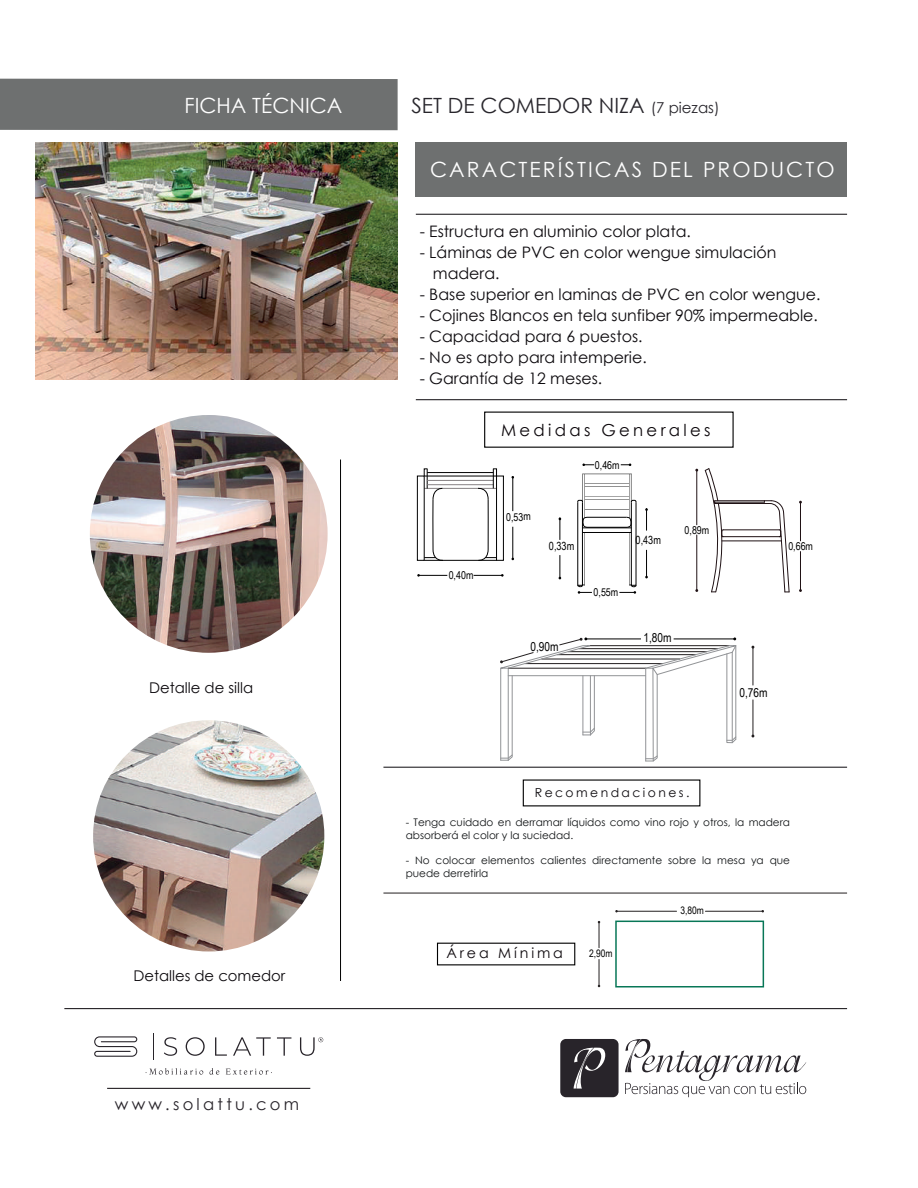
<style>
.page{position:relative;width:918px;height:1188px;background:#fff}
.page>*{position:absolute;margin:0;border:0;box-sizing:border-box;transform-origin:0 0}
.t1{font:21px "Century Gothic";letter-spacing:.1em;color:#fff}
.t2{font:21px "Century Gothic";color:#28262c}
.t3{font:21px "Century Gothic";color:#fff}
.t4{font:16.5px "Century Gothic";letter-spacing:.2em;color:#0c070b}
.t5{font:16.35px "Century Gothic";letter-spacing:.2em;color:#28242a}
.t6{font:15.75px/21px "Century Gothic";color:#0c090d}
.t7{font:14.85px "Century Gothic";color:#0c090d}
.t8{font:14.25px "Century Gothic";letter-spacing:.2em;color:#0c070b}
.t9{font:12.3px "Century Gothic";letter-spacing:.2em;color:#0c090d}
.t10{font:12.3px "Arial Narrow";color:#000}
.t11{font:11.25px "Arial Narrow";color:#000}
.t12{font:10.8px "Arial Narrow";color:#000}
.t13{font:10.5px/12.6px "Century Gothic";color:#111416}
.t14{font:10.35px "Arial Narrow";color:#000}
.s1{font-size:15px}
</style>
<div class="page">
<svg style="left:598px;top:921px;width:2px;height:27px"></svg>
<svg style="left:598px;top:959px;width:2px;height:28px"></svg>
<div style="left:615px;top:921px;width:149px;height:67px;border:2px solid #087757"></div>
<hr style="left:616px;top:911px;width:61px;height:1px;background:#231f20">
<hr style="left:705px;top:911px;width:58px;height:1px;background:#231f20">
<div style="left:0;top:79px;width:398px;height:51px;background:#6e7070"></div>
<hr style="left:64px;top:1008px;width:783px;height:1px;background:#0c090d">
<div style="left:416px;top:142px;width:431px;height:55px;background:#6e7070"></div>
<hr style="left:416px;top:214px;width:431px;height:1px;background:#0c090d">
<hr style="left:416px;top:399px;width:431px;height:1px;background:#0c090d">
<img style="left:93px;top:720px;width:231px;height:231px;border-radius:116px">
<hr style="left:340px;top:460px;width:1px;height:521px;background:#000">
<img style="left:90px;top:415px;width:238px;height:238px;border-radius:119px">
<hr style="left:383px;top:893px;width:464px;height:1px;background:#231f20">
<div style="left:496px;top:476px;width:8px;height:85px;border:1px solid #000"></div>
<div style="left:417px;top:476px;width:7px;height:85px;border:1px solid #000"></div>
<hr style="left:513px;top:477px;width:1px;height:34px;background:#000">
<svg style="left:417px;top:574px;width:30px;height:3px"></svg>
<hr style="left:513px;top:527px;width:1px;height:32px;background:#000">
<svg style="left:474px;top:574px;width:30px;height:3px"></svg>
<svg style="left:424px;top:468px;width:73px;height:93px"></svg>
<div style="left:578px;top:502px;width:5px;height:83px;border:1px solid #000"></div>
<div style="left:631px;top:502px;width:5px;height:83px;border:1px solid #000"></div>
<hr style="left:585px;top:474px;width:1px;height:44px;background:#000">
<svg style="left:577px;top:474px;width:59px;height:29px"></svg>
<hr style="left:585px;top:483px;width:44px;height:1px;background:#000">
<hr style="left:585px;top:486px;width:44px;height:1px;background:#000">
<hr style="left:585px;top:496px;width:44px;height:1px;background:#000">
<hr style="left:585px;top:499px;width:44px;height:1px;background:#000">
<hr style="left:585px;top:509px;width:44px;height:1px;background:#000">
<hr style="left:629px;top:474px;width:1px;height:44px;background:#000">
<svg style="left:621px;top:464px;width:10px;height:2px"></svg>
<svg style="left:582px;top:464px;width:12px;height:2px"></svg>
<svg style="left:577px;top:517px;width:59px;height:77px"></svg>
<hr style="left:508px;top:675px;width:138px;height:1px;background:#919396">
<hr style="left:500px;top:668px;width:1px;height:92px;background:#919396">
<hr style="left:508px;top:668px;width:1px;height:92px;background:#919396">
<hr style="left:579px;top:648px;width:139px;height:1px;background:#231f20">
<hr style="left:568px;top:651px;width:139px;height:1px;background:#231f20">
<hr style="left:557px;top:654px;width:139px;height:1px;background:#231f20">
<hr style="left:542px;top:659px;width:138px;height:1px;background:#231f20">
<hr style="left:525px;top:663px;width:138px;height:1px;background:#231f20">
<hr style="left:753px;top:647px;width:1px;height:38px;background:#231f20">
<hr style="left:753px;top:700px;width:1px;height:36px;background:#231f20">
<hr style="left:588px;top:645px;width:141px;height:1px;background:#231f20">
<hr style="left:508px;top:668px;width:138px;height:1px;background:#231f20">
<svg style="left:500px;top:675px;width:13px;height:86px"></svg>
<svg style="left:583px;top:675px;width:12px;height:61px"></svg>
<svg style="left:645px;top:637px;width:92px;height:125px"></svg>
<hr style="left:586px;top:639px;width:55px;height:1px;background:#000">
<svg style="left:500px;top:637px;width:93px;height:32px"></svg>
<hr style="left:722px;top:536px;width:59px;height:1px;background:#1f1114">
<hr style="left:715px;top:500px;width:56px;height:1px;background:#1f1114">
<hr style="left:715px;top:502px;width:49px;height:1px;background:#1f1114">
<hr style="left:715px;top:503px;width:55px;height:1px;background:#1f1114">
<hr style="left:722px;top:541px;width:59px;height:1px;background:#1f1114">
<hr style="left:723px;top:530px;width:56px;height:1px;background:#1f1114">
<svg style="left:705px;top:468px;width:19px;height:125px"></svg>
<svg style="left:764px;top:500px;width:26px;height:93px"></svg>
<hr style="left:800px;top:552px;width:1px;height:39px;background:#1f1114">
<hr style="left:800px;top:502px;width:1px;height:39px;background:#1f1114">
<hr style="left:697px;top:535px;width:1px;height:56px;background:#1f1114">
<hr style="left:697px;top:470px;width:1px;height:55px;background:#1f1114">
<svg style="left:560px;top:1039px;width:59px;height:58px;background:#3d393f"></svg>
<svg style="left:625px;top:1039px;width:181px;height:58px"></svg>
<svg style="left:210px;top:1068px;width:9px;height:7px"></svg>
<svg style="left:226px;top:1069px;width:46px;height:6px"></svg>
<svg style="left:146px;top:1068px;width:57px;height:7px"></svg>
<svg style="left:164px;top:1037px;width:13px;height:19px"></svg>
<svg style="left:186px;top:1037px;width:19px;height:19px"></svg>
<svg style="left:215px;top:1037px;width:12px;height:19px"></svg>
<svg style="left:233px;top:1037px;width:38px;height:19px"></svg>
<svg style="left:277px;top:1037px;width:14px;height:19px"></svg>
<svg style="left:300px;top:1037px;width:23px;height:19px"></svg>
<svg style="left:94px;top:1036px;width:43px;height:21px"></svg>
<svg style="left:153px;top:1033px;width:1px;height:27px"></svg>
<hr style="left:107px;top:1088px;width:203px;height:1px;background:#0c070b">
<img style="left:36px;top:142px;width:362px;height:237px">
<hr style="left:383px;top:767px;width:464px;height:1px;background:#0c090d">
<svg style="left:645px;top:508px;width:3px;height:23px"></svg>
<svg style="left:645px;top:550px;width:3px;height:28px"></svg>
<svg style="left:559px;top:518px;width:2px;height:22px"></svg>
<svg style="left:559px;top:555px;width:2px;height:24px"></svg>
<h1 class="t3" style="left:185px;top:90px;width:159px">FICHA TÉCNICA</h1>
<p class="t7" style="left:149px;top:677px;width:106px">Detalle de silla</p>
<p class="t7" style="left:133px;top:965px;width:154px">Detalles de comedor</p>
<p class="t5" style="left:115px;top:1092px;width:186px">www.solattu.com</p>
<h1 class="t2" style="left:411px;top:90px;width:310px">SET DE COMEDOR NIZA <span class="s1">(7 piezas)</span></h1>
<h1 class="t1" style="left:430px;top:154px;width:406px">CARACTERÍSTICAS DEL PRODUCTO</h1>
<p class="t6" style="left:420px;top:220px;width:273px">- Estructura en aluminio color plata.</p>
<p class="t6" style="left:433px;top:241px;width:345px;text-indent:-13px">- Láminas de PVC en color wengue simulación madera.</p>
<p class="t6" style="left:420px;top:283px;width:402px">- Base superior en laminas de PVC en color wengue.</p>
<p class="t6" style="left:420px;top:304px;width:400px">- Cojines Blancos en tela sunfiber 90% impermeable.</p>
<p class="t6" style="left:420px;top:325px;width:224px">- Capacidad para 6 puestos.</p>
<p class="t6" style="left:420px;top:346px;width:229px">- No es apto para intemperie.</p>
<p class="t6" style="left:420px;top:367px;width:184px">- Garantía de 12 meses.</p>
<p class="t4" style="left:501px;top:418px;width:211px">Medidas Generales</p>
<p class="t12" style="left:449px;top:567px;width:26px">0,40m</p>
<p class="t12" style="left:506px;top:509px;width:26px;rotate:-1deg">0,53m</p>
<p class="t11" style="left:549px;top:538px;width:27px">0,33m</p>
<p class="t10" style="left:531px;top:637px;width:30px">0,90m</p>
<p class="t12" style="left:595px;top:457px;width:26px">0,46m</p>
<p class="t12" style="left:594px;top:584px;width:26px">0,55m</p>
<p class="t11" style="left:636px;top:532px;width:27px">0,43m</p>
<p class="t12" style="left:685px;top:522px;width:26px">0,89m</p>
<p class="t10" style="left:643px;top:629px;width:30px">1,80m</p>
<p class="t12" style="left:788px;top:538px;width:26px">0,66m</p>
<p class="t10" style="left:739px;top:684px;width:30px">0,76m</p>
<p class="t9" style="left:535px;top:784px;width:156px">Recomendaciones.</p>
<p class="t13" style="left:406px;top:816px;width:386px">- Tenga cuidado en derramar líquidos como vino rojo y otros, la madera absorberá el color y la suciedad.</p>
<p class="t13" style="left:406px;top:854px;width:386px">- No colocar elementos calientes directamente sobre la mesa ya que puede derretirla</p>
<p class="t8" style="left:446px;top:943px;width:118px">Área Mínima</p>
<p class="t14" style="left:589px;top:946px;width:25px">2,90m</p>
<p class="t14" style="left:680px;top:903px;width:25px">3,80m</p>
</div>
